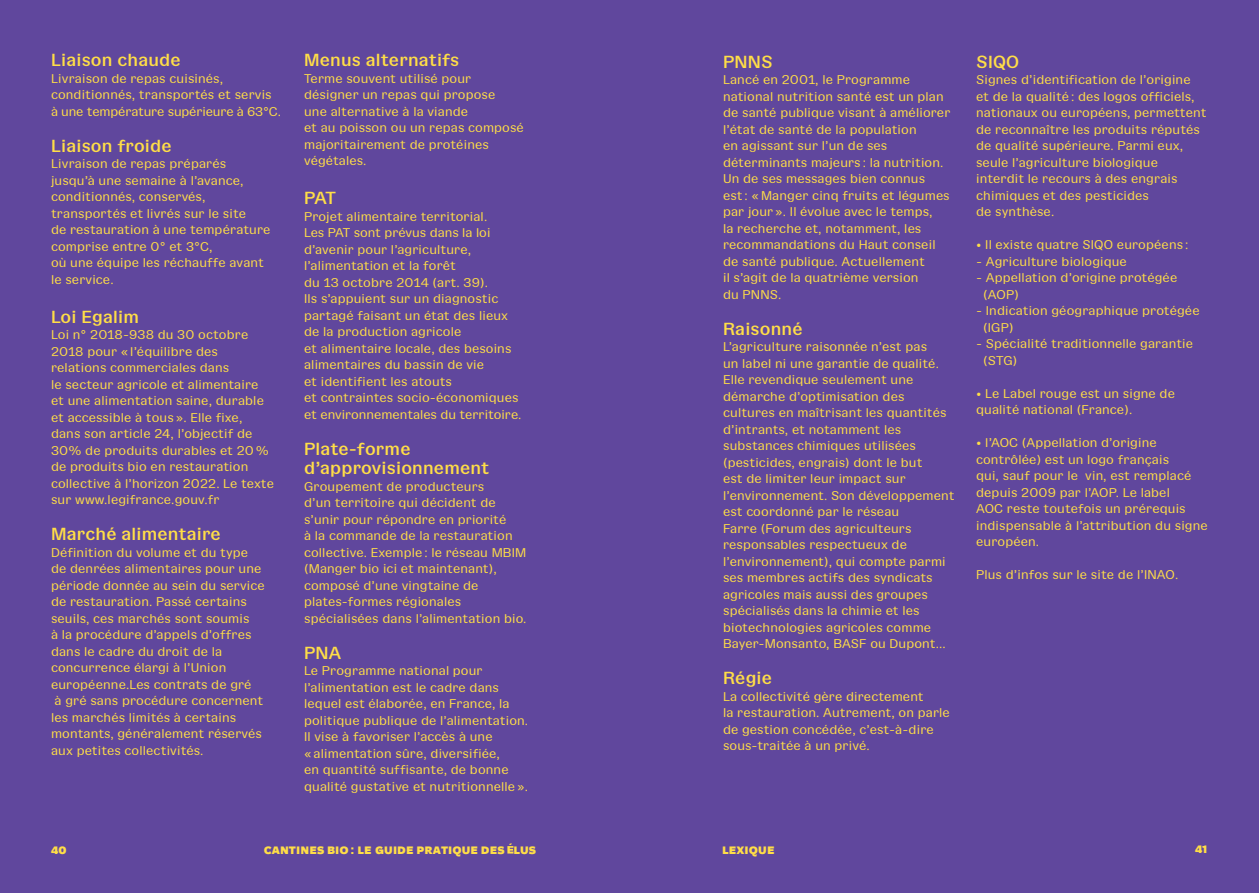
<style>
.page{position:relative;width:1259px;height:893px;background:#60479d}
.page>*{position:absolute;margin:0;border:0;box-sizing:border-box;transform-origin:0 0}
.t1{font:700 18px/19.5px "Gangster Grotesk";letter-spacing:.01em;color:#ffde47}
.t2{font:13.2px/16.5px "Gangster Grotesk";letter-spacing:.01em;color:#ffde47}
.t3{font:800 12px "Saiga 0.2";letter-spacing:.01em;color:#ffde47}
.s1{font-family:"Akzidenz Grotesk BQ X Bold Alt";font-weight:400}
</style>
<div class="page">
<svg style="left:507px;top:843px;width:6px;height:10px"></svg>
<h1 class="t1" style="left:51px;top:49px;width:131px">Liaison chaude</h1>
<p class="t2" style="left:51px;top:69px;width:231px">Livraison de repas cuisinés, conditionnés, transportés et servis à une température supérieure à 63°C.</p>
<h1 class="t1" style="left:51px;top:135px;width:122px">Liaison froide</h1>
<p class="t2" style="left:51px;top:155px;width:221px">Livraison de repas préparés jusqu’à une semaine à l’avance, conditionnés, conservés, transportés et livrés sur le site<br>de restauration à une température comprise entre 0° et 3°C,<br>où une équipe les réchauffe avant le service.</p>
<h1 class="t1" style="left:51px;top:306px;width:89px">Loi Egalim</h1>
<p class="t2" style="left:51px;top:326px;width:224px">Loi n° 2018-938 du 30 octobre<br>2018 pour « l’équilibre des relations commerciales dans<br>le secteur agricole et alimentaire et une alimentation saine, durable et accessible à tous ». Elle fixe, dans son article 24, l’objectif de<br>30% de produits durables et 20% de produits bio en restauration collective à l’horizon 2022. Le texte sur www.legifrance.gouv.fr</p>
<h1 class="t1" style="left:51px;top:523px;width:171px">Marché alimentaire</h1>
<p class="t2" style="left:51px;top:543px;width:215px">Définition du volume et du type de denrées alimentaires pour une période donnée au sein du service de restauration. Passé certains seuils, ces marchés sont soumis<br>à la procédure d’appels d’offres dans le cadre du droit de la concurrence élargi à l’Union européenne.Les contrats de gré<br>à gré sans procédure concernent les marchés limités à certains montants, généralement réservés aux petites collectivités.</p>
<h1 class="t1" style="left:304px;top:49px;width:157px">Menus alternatifs</h1>
<p class="t2" style="left:304px;top:69px;width:221px">Terme souvent utilisé pour désigner un repas qui propose<br>une alternative à la viande<br>et au poisson ou un repas composé majoritairement de protéines végétales.</p>
<h1 class="t1" style="left:304px;top:187px;width:33px">PAT</h1>
<p class="t2" style="left:304px;top:207px;width:219px">Projet alimentaire territorial.<br>Les PAT sont prévus dans la loi d’avenir pour l’agriculture, l’alimentation et la forêt<br>du 13 octobre 2014 (art. 39).<br>Ils s’appuient sur un diagnostic partagé faisant un état des lieux de la production agricole<br>et alimentaire locale, des besoins alimentaires du bassin de vie<br>et identifient les atouts<br>et contraintes socio-économiques et environnementales du territoire.</p>
<h1 class="t1" style="left:304px;top:438px;width:186px">Plate-forme d’approvisionnement</h1>
<p class="t2" style="left:304px;top:477px;width:224px">Groupement de producteurs<br>d’un territoire qui décident de s’unir pour répondre en priorité<br>à la commande de la restauration collective. Exemple : le réseau MBIM (Manger bio ici et maintenant), composé d’une vingtaine de plates-formes régionales spécialisées dans l’alimentation bio.</p>
<h1 class="t1" style="left:304px;top:642px;width:39px">PNA</h1>
<p class="t2" style="left:304px;top:662px;width:226px">Le Programme national pour l’alimentation est le cadre dans lequel est élaborée, en France, la politique publique de l’alimentation.<br>Il vise à favoriser l’accès à une<br>« alimentation sûre, diversifiée,<br>en quantité suffisante, de bonne qualité gustative et nutritionnelle ».</p>
<h1 class="t1" style="left:723px;top:51px;width:51px">PNNS</h1>
<p class="t2" style="left:723px;top:71px;width:229px">Lancé en 2001, le Programme national nutrition santé est un plan de santé publique visant à améliorer l’état de santé de la population<br>en agissant sur l’un de ses déterminants majeurs : la nutrition.<br>Un de ses messages bien connus<br>est : « Manger cinq fruits et légumes par jour ». Il évolue avec le temps,<br>la recherche et, notamment, les recommandations du Haut conseil de santé publique. Actuellement<br>il s’agit de la quatrième version<br>du PNNS.</p>
<h1 class="t1" style="left:723px;top:318px;width:81px">Raisonné</h1>
<p class="t2" style="left:723px;top:338px;width:233px">L’agriculture raisonnée n’est pas<br>un label ni une garantie de qualité.<br>Elle revendique seulement une démarche d’optimisation des cultures en maîtrisant les quantités d’intrants, et notamment les substances chimiques utilisées (pesticides, engrais) dont le but<br>est de limiter leur impact sur l’environnement. Son développement est coordonné par le réseau<br>Farre (Forum des agriculteurs responsables respectueux de l’environnement), qui compte parmi ses membres actifs des syndicats agricoles mais aussi des groupes spécialisés dans la chimie et les biotechnologies agricoles comme<br>Bayer-Monsanto, BASF ou Dupont...</p>
<h1 class="t1" style="left:723px;top:667px;width:51px">Régie</h1>
<p class="t2" style="left:723px;top:687px;width:228px">La collectivité gère directement<br>la restauration. Autrement, on parle de gestion concédée, c’est-à-dire sous-traitée à un privé.</p>
<h1 class="t1" style="left:976px;top:51px;width:45px">SIQO</h1>
<p class="t2" style="left:976px;top:71px;width:232px">Signes d’identification de l’origine et de la qualité : des logos officiels, nationaux ou européens, permettent de reconnaître les produits réputés de qualité supérieure. Parmi eux, seule l’agriculture biologique interdit le recours à des engrais chimiques et des pesticides<br>de synthèse.</p>
<p class="t2" style="left:976px;top:236px;width:214px">• Il existe quatre SIQO européens :</p>
<p class="t2" style="left:976px;top:252px;width:152px">- Agriculture biologique</p>
<p class="t2" style="left:983px;top:269px;width:195px;text-indent:-7px">- Appellation d’origine protégée (AOP)</p>
<p class="t2" style="left:983px;top:302px;width:218px;text-indent:-7px">- Indication géographique protégée (IGP)</p>
<p class="t2" style="left:983px;top:335px;width:211px;text-indent:-7px">- Spécialité traditionnelle garantie (STG)</p>
<p class="t2" style="left:976px;top:384px;width:200px">• Le Label rouge est un signe de qualité national (France).</p>
<p class="t2" style="left:976px;top:434px;width:233px">• l’AOC (Appellation d’origine contrôlée) est un logo français<br>qui, sauf pour le vin, est remplacé depuis 2009 par l’AOP. Le label<br>AOC reste toutefois un prérequis indispensable à l’attribution du signe européen.</p>
<p class="t2" style="left:976px;top:566px;width:204px">Plus d’infos sur le site de l’INAO.</p>
<p class="t3" style="left:51px;top:845px;width:17px">40</p>
<p class="t3" style="left:264px;top:845px;width:274px">CANTINES BIO<span class="s1">:</span> LE GUIDE PRATIQUE DES LUS</p>
<p class="t3" style="left:722px;top:845px;width:54px">LEXIQUE</p>
<p class="t3" style="left:1195px;top:845px;width:14px">41</p>
</div>
